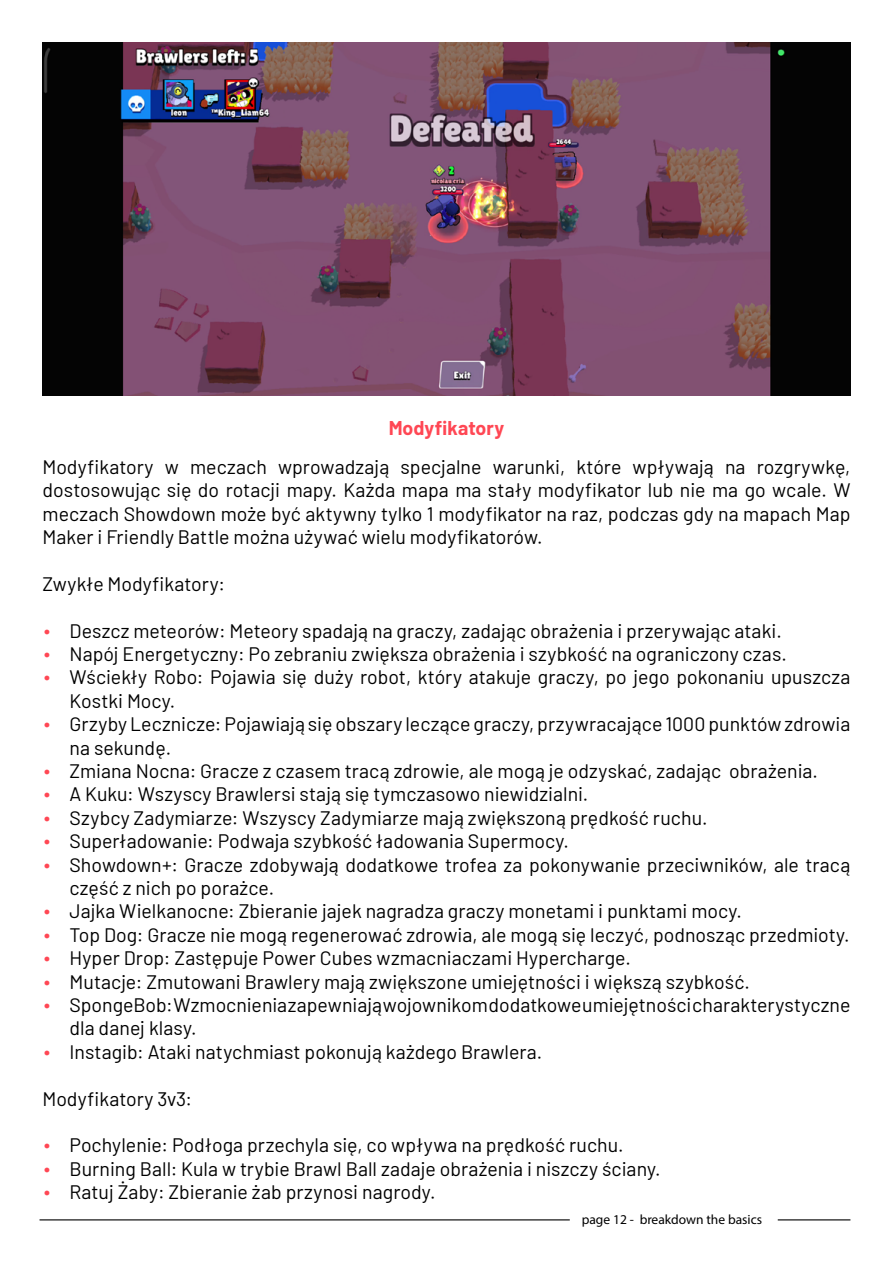
<style>
.page{position:relative;width:893px;height:1263px;background:#fff}
.page>*{position:absolute;margin:0;border:0;box-sizing:border-box;transform-origin:0 0}
.t1{font:19.5px/23.4px "Barlow";color:#000}
.t2{font:700 19.5px "Barlow";color:#ff4754}
.t3{font:13.5px "Myriad Pro";color:#000}
.s1{font-family:"D DIN PRO Regular";color:#ff4754}
</style>
<div class="page">
<hr style="left:40px;top:1219px;width:530px;height:1px;background:#000">
<hr style="left:778px;top:1219px;width:72px;height:1px;background:#000">
<img style="left:43px;top:43px;width:807px;height:352px">
<p class="t2" style="left:389px;top:413px;width:117px">Modyfikatory</p>
<p class="t1" style="left:43px;top:453px;width:809px;text-align:justify">Modyfikatory w meczach wprowadzają specjalne warunki, które wpływają na rozgrywkę, dostosowując się do rotacji mapy. Każda mapa ma stały modyfikator lub nie ma go wcale. W meczach Showdown może być aktywny tylko 1 modyfikator na raz, podczas gdy na mapach Map Maker i Friendly Battle można używać wielu modyfikatorów.</p>
<p class="t1" style="left:43px;top:570px;width:184px">Zwykłe Modyfikatory:</p>
<p class="t1" style="left:43px;top:617px;width:741px"><span class="s1">•</span> Deszcz meteorów: Meteory spadają na graczy, zadając obrażenia i przerywając ataki.</p>
<p class="t1" style="left:43px;top:641px;width:746px"><span class="s1">•</span> Napój Energetyczny: Po zebraniu zwiększa obrażenia i szybkość na ograniczony czas.</p>
<p class="t1" style="left:70px;top:664px;width:782px;text-indent:-27px"><span class="s1">•</span> Wściekły Robo: Pojawia się duży robot, który atakuje graczy, po jego pokonaniu upuszcza<br>Kostki Mocy.</p>
<p class="t1" style="left:70px;top:711px;width:782px;text-indent:-27px"><span class="s1">•</span> Grzyby Lecznicze: Pojawiają się obszary leczące graczy, przywracające 1000 punktów zdrowia na sekundę.</p>
<p class="t1" style="left:43px;top:758px;width:777px"><span class="s1">•</span> Zmiana Nocna: Gracze z czasem tracą zdrowie, ale mogą je odzyskać, zadając obrażenia.</p>
<p class="t1" style="left:43px;top:781px;width:547px"><span class="s1">•</span> A Kuku: Wszyscy Brawlersi stają się tymczasowo niewidzialni.</p>
<p class="t1" style="left:43px;top:804px;width:666px"><span class="s1">•</span> Szybcy Zadymiarze: Wszyscy Zadymiarze mają zwiększoną prędkość ruchu.</p>
<p class="t1" style="left:43px;top:828px;width:528px"><span class="s1">•</span> Superładowanie: Podwaja szybkość ładowania Supermocy.</p>
<p class="t1" style="left:70px;top:851px;width:782px;text-indent:-27px"><span class="s1">•</span> Showdown+: Gracze zdobywają dodatkowe trofea za pokonywanie przeciwników, ale tracą część z nich po porażce.</p>
<p class="t1" style="left:43px;top:898px;width:701px"><span class="s1">•</span> Jajka Wielkanocne: Zbieranie jajek nagradza graczy monetami i punktami mocy.</p>
<p class="t1" style="left:43px;top:921px;width:809px"><span class="s1">•</span> Top Dog: Gracze nie mogą regenerować zdrowia, ale mogą się leczyć, podnosząc przedmioty.</p>
<p class="t1" style="left:43px;top:945px;width:590px"><span class="s1">•</span> Hyper Drop: Zastępuje Power Cubes wzmacniaczami Hypercharge.</p>
<p class="t1" style="left:43px;top:968px;width:709px"><span class="s1">•</span> Mutacje: Zmutowani Brawlery mają zwiększone umiejętności i większą szybkość.</p>
<p class="t1" style="left:70px;top:992px;width:782px;text-indent:-27px"><span class="s1">•</span> SpongeBob: Wzmocnienia zapewniają wojownikom dodatkowe umiejętności charakterystyczne dla danej klasy.</p>
<p class="t1" style="left:43px;top:1038px;width:501px"><span class="s1">•</span> Instagib: Ataki natychmiast pokonują każdego Brawlera.</p>
<p class="t1" style="left:43px;top:1085px;width:151px">Modyfikatory 3v3:</p>
<p class="t1" style="left:43px;top:1132px;width:583px"><span class="s1">•</span> Pochylenie: Podłoga przechyla się, co wpływa na prędkość ruchu.</p>
<p class="t1" style="left:43px;top:1155px;width:620px"><span class="s1">•</span> Burning Ball: Kula w trybie Brawl Ball zadaje obrażenia i niszczy ściany.</p>
<p class="t1" style="left:43px;top:1179px;width:394px"><span class="s1">•</span> Ratuj Żaby: Zbieranie żab przynosi nagrody.</p>
<p class="t3" style="left:582px;top:1211px;width:182px">page 12 - breakdown the basics</p>
</div>
